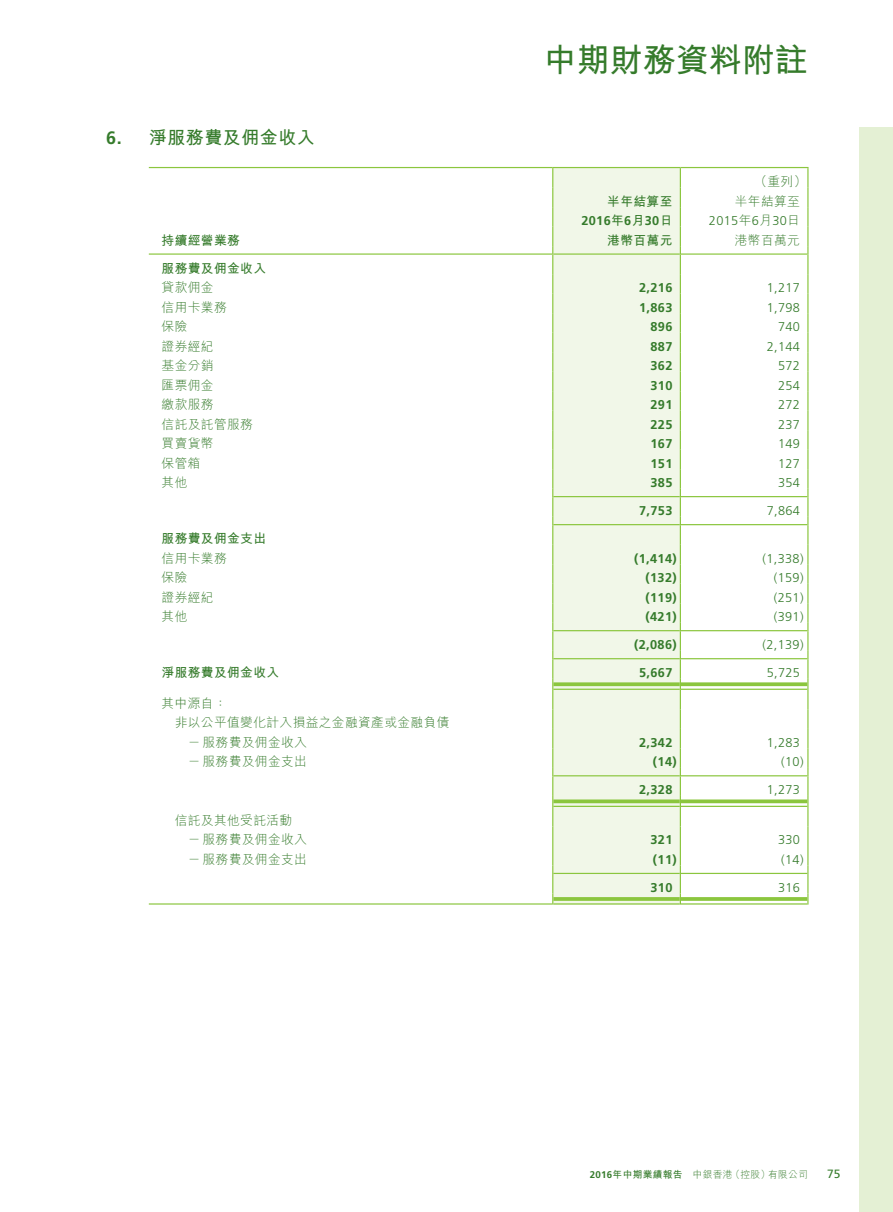
<style>
.page{position:relative;width:893px;height:1212px;background:#fff}
.page>*{position:absolute;margin:0;border:0;box-sizing:border-box;transform-origin:0 0}
.t1{font:700 33px "M Hei HK";color:#357b2b}
.t2{font:700 18px "M Hei HK";letter-spacing:.03em;color:#357b2b}
.t3{font:300 12.75px/19.5px "M Hei HK";letter-spacing:.03em;color:#357b2b}
.t4{font:300 12.75px "Frutiger LT Std";letter-spacing:.03em;color:#357b2b}
.t5{font:700 12.75px "Frutiger LT Std";letter-spacing:.03em;color:#357b2b}
.t6{font:700 12.75px "M Hei HK";letter-spacing:.03em;color:#357b2b}
.t7{font:12px "Frutiger LT Std";color:#357b2b}
.t8{font:300 9.75px "M Hei HK";letter-spacing:.03em;color:#357b2b}
.s1{font-family:"Frutiger LT Std"}
.s2{font-family:"M Hei HK"}
.s3{font-family:"Frutiger LT Std";font-weight:700}
.s4{font-weight:700}
</style>
<div class="page">
<div style="left:859px;top:128px;width:34px;height:1084px;background:#e4f0d4"></div>
<div style="left:553px;top:168px;width:127px;height:735px;background:#f1f7e8"></div>
<hr style="left:149px;top:167px;width:404px;height:1px;background:#8bc63e">
<hr style="left:553px;top:167px;width:127px;height:1px;background:#8bc63e">
<hr style="left:680px;top:167px;width:128px;height:1px;background:#8bc63e">
<svg style="left:807px;top:168px;width:1px;height:736px"></svg>
<svg style="left:552px;top:168px;width:1px;height:736px"></svg>
<svg style="left:680px;top:168px;width:1px;height:736px"></svg>
<hr style="left:149px;top:253px;width:403px;height:2px;background:#8bc63e">
<hr style="left:553px;top:253px;width:127px;height:2px;background:#8bc63e">
<hr style="left:681px;top:253px;width:126px;height:2px;background:#8bc63e">
<hr style="left:553px;top:496px;width:127px;height:1px;background:#8bc63e">
<hr style="left:681px;top:496px;width:126px;height:1px;background:#8bc63e">
<hr style="left:553px;top:524px;width:127px;height:1px;background:#8bc63e">
<hr style="left:681px;top:524px;width:126px;height:1px;background:#8bc63e">
<hr style="left:553px;top:630px;width:127px;height:1px;background:#8bc63e">
<hr style="left:681px;top:630px;width:126px;height:1px;background:#8bc63e">
<hr style="left:553px;top:658px;width:127px;height:1px;background:#8bc63e">
<hr style="left:681px;top:658px;width:126px;height:1px;background:#8bc63e">
<svg style="left:553px;top:682px;width:127px;height:4px"></svg>
<hr style="left:553px;top:689px;width:127px;height:1px;background:#8bc63e">
<svg style="left:681px;top:682px;width:126px;height:4px"></svg>
<hr style="left:681px;top:689px;width:126px;height:1px;background:#8bc63e">
<hr style="left:553px;top:775px;width:127px;height:1px;background:#8bc63e">
<hr style="left:681px;top:775px;width:126px;height:1px;background:#8bc63e">
<svg style="left:553px;top:799px;width:127px;height:4px"></svg>
<hr style="left:553px;top:806px;width:127px;height:1px;background:#8bc63e">
<svg style="left:681px;top:799px;width:126px;height:4px"></svg>
<hr style="left:681px;top:806px;width:126px;height:1px;background:#8bc63e">
<hr style="left:553px;top:873px;width:127px;height:1px;background:#8bc63e">
<hr style="left:681px;top:873px;width:126px;height:1px;background:#8bc63e">
<hr style="left:149px;top:903px;width:403px;height:1px;background:#8bc63e">
<svg style="left:553px;top:897px;width:127px;height:4px"></svg>
<hr style="left:553px;top:903px;width:127px;height:1px;background:#8bc63e">
<svg style="left:681px;top:897px;width:126px;height:4px"></svg>
<hr style="left:681px;top:903px;width:126px;height:1px;background:#8bc63e">
<h2 class="t2" style="left:106px;top:124px;width:210px"><span class="s1">6.</span> 淨服務費及佣金收入</h2>
<h1 class="t1" style="left:544px;top:36px;width:265px">中期財務資料附註</h1>
<p class="t3" style="left:754px;top:171px;width:54px">（重列）</p>
<p class="t6" style="left:607px;top:192px;width:67px">半年結算至</p>
<p class="t3" style="left:735px;top:191px;width:67px">半年結算至</p>
<p class="t5" style="left:581px;top:213px;width:93px">2016<span class="s2">年</span>6<span class="s2">月</span>30<span class="s2">日</span></p>
<p class="t4" style="left:709px;top:213px;width:93px">2015<span class="s2">年</span>6<span class="s2">月</span>30<span class="s2">日</span></p>
<p class="t6" style="left:162px;top:231px;width:80px">持續經營業務</p>
<p class="t6" style="left:607px;top:231px;width:67px">港幣百萬元</p>
<p class="t3" style="left:735px;top:230px;width:67px">港幣百萬元</p>
<p class="t6" style="left:162px;top:259px;width:106px">服務費及佣金收入</p>
<p class="t3" style="left:162px;top:277px;width:54px">貸款佣金</p>
<p class="t5" style="left:639px;top:280px;width:35px">2,216</p>
<p class="t4" style="left:767px;top:280px;width:35px">1,217</p>
<p class="t3" style="left:162px;top:297px;width:67px">信用卡業務</p>
<p class="t5" style="left:639px;top:300px;width:35px">1,863</p>
<p class="t4" style="left:767px;top:300px;width:35px">1,798</p>
<p class="t3" style="left:162px;top:316px;width:27px">保險</p>
<p class="t5" style="left:650px;top:319px;width:23px">896</p>
<p class="t4" style="left:778px;top:319px;width:23px">740</p>
<p class="t3" style="left:162px;top:336px;width:54px">證券經紀</p>
<p class="t5" style="left:650px;top:339px;width:23px">887</p>
<p class="t4" style="left:767px;top:339px;width:35px">2,144</p>
<p class="t3" style="left:162px;top:355px;width:54px">基金分銷</p>
<p class="t5" style="left:650px;top:358px;width:23px">362</p>
<p class="t4" style="left:778px;top:358px;width:23px">572</p>
<p class="t3" style="left:162px;top:375px;width:54px">匯票佣金</p>
<p class="t5" style="left:650px;top:378px;width:23px">310</p>
<p class="t4" style="left:778px;top:378px;width:23px">254</p>
<p class="t3" style="left:162px;top:394px;width:54px">繳款服務</p>
<p class="t5" style="left:650px;top:397px;width:23px">291</p>
<p class="t4" style="left:778px;top:397px;width:23px">272</p>
<p class="t3" style="left:162px;top:414px;width:93px">信託及託管服務</p>
<p class="t5" style="left:650px;top:417px;width:23px">225</p>
<p class="t4" style="left:778px;top:417px;width:23px">237</p>
<p class="t3" style="left:162px;top:433px;width:54px">買賣貨幣</p>
<p class="t5" style="left:650px;top:436px;width:23px">167</p>
<p class="t4" style="left:778px;top:436px;width:23px">149</p>
<p class="t3" style="left:162px;top:453px;width:40px">保管箱</p>
<p class="t5" style="left:650px;top:456px;width:23px">151</p>
<p class="t4" style="left:778px;top:456px;width:23px">127</p>
<p class="t3" style="left:162px;top:472px;width:27px">其他</p>
<p class="t5" style="left:650px;top:475px;width:23px">385</p>
<p class="t4" style="left:778px;top:475px;width:23px">354</p>
<p class="t5" style="left:639px;top:503px;width:35px">7,753</p>
<p class="t4" style="left:767px;top:503px;width:35px">7,864</p>
<p class="t6" style="left:162px;top:529px;width:106px">服務費及佣金支出</p>
<p class="t3" style="left:162px;top:548px;width:67px">信用卡業務</p>
<p class="t5" style="left:634px;top:551px;width:44px">(1,414)</p>
<p class="t4" style="left:762px;top:551px;width:43px">(1,338)</p>
<p class="t3" style="left:162px;top:567px;width:27px">保險</p>
<p class="t5" style="left:645px;top:570px;width:33px">(132)</p>
<p class="t4" style="left:774px;top:570px;width:31px">(159)</p>
<p class="t3" style="left:162px;top:587px;width:54px">證券經紀</p>
<p class="t5" style="left:645px;top:590px;width:33px">(119)</p>
<p class="t4" style="left:774px;top:590px;width:31px">(251)</p>
<p class="t3" style="left:162px;top:606px;width:27px">其他</p>
<p class="t5" style="left:645px;top:609px;width:33px">(421)</p>
<p class="t4" style="left:774px;top:609px;width:31px">(391)</p>
<p class="t5" style="left:634px;top:637px;width:44px">(2,086)</p>
<p class="t4" style="left:762px;top:637px;width:43px">(2,139)</p>
<p class="t6" style="left:162px;top:663px;width:119px">淨服務費及佣金收入</p>
<p class="t5" style="left:639px;top:665px;width:35px">5,667</p>
<p class="t4" style="left:767px;top:665px;width:35px">5,725</p>
<p class="t3" style="left:162px;top:693px;width:67px">其中源自：</p>
<p class="t3" style="left:175px;top:712px;width:276px">非以公平值變化計入損益之金融資產或金融負債</p>
<p class="t3" style="left:188px;top:732px;width:121px">－服務費及佣金收入</p>
<p class="t5" style="left:639px;top:735px;width:35px">2,342</p>
<p class="t4" style="left:767px;top:735px;width:35px">1,283</p>
<p class="t3" style="left:188px;top:751px;width:121px">－服務費及佣金支出</p>
<p class="t5" style="left:653px;top:754px;width:25px">(14)</p>
<p class="t4" style="left:781px;top:755px;width:24px">(10)</p>
<p class="t5" style="left:639px;top:782px;width:35px">2,328</p>
<p class="t4" style="left:767px;top:783px;width:35px">1,273</p>
<p class="t3" style="left:188px;top:810px;width:121px;text-indent:-13px">信託及其他受託活動－服務費及佣金收入</p>
<p class="t5" style="left:650px;top:832px;width:23px">321</p>
<p class="t4" style="left:778px;top:833px;width:23px">330</p>
<p class="t3" style="left:188px;top:849px;width:121px">－服務費及佣金支出</p>
<p class="t5" style="left:653px;top:852px;width:25px">(11)</p>
<p class="t4" style="left:781px;top:852px;width:24px">(14)</p>
<p class="t5" style="left:650px;top:880px;width:23px">310</p>
<p class="t4" style="left:778px;top:880px;width:23px">316</p>
<p class="t8" style="left:590px;top:1168px;width:220px"><span class="s3">2016</span><span class="s4">年中期業績報告</span> 中銀香港（控股）有限公司</p>
<p class="t7" style="left:827px;top:1167px;width:15px">75</p>
</div>
